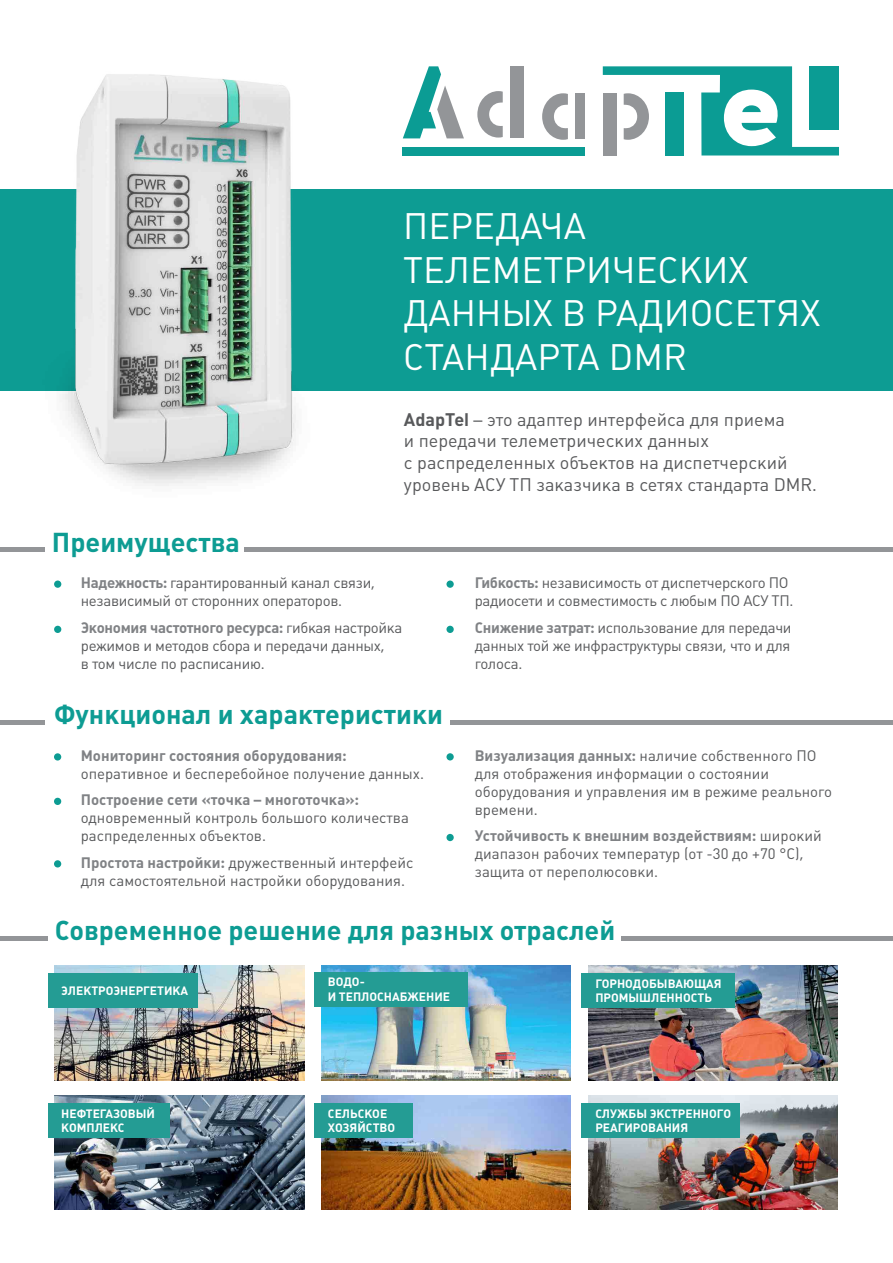
<style>
.page{position:relative;width:893px;height:1263px;background:#fff}
.page>*{position:absolute;margin:0;border:0;box-sizing:border-box;transform-origin:0 0}
.t1{font:36.3px/43.7px "Plumb";color:#fff}
.t2{font:700 27px "Plumb";color:#0d9c93}
.t3{font:18px/21.6px "Plumb";color:#58595b}
.t4{font:15px/18px "Plumb";color:#58595b}
.t5{font:15px/18px "Plumb";letter-spacing:-.02em;color:#58595b}
.t6{font:700 15px "Plumb";color:#808285}
.t7{font:700 12px/14.4px "Plumb";color:#fff}
.s1{font-weight:700}
.s2{font-weight:700;color:#808285}
</style>
<div class="page">
<div style="left:0;top:190px;width:893px;height:201px;background:#0d9c93"></div>
<img style="left:43px;top:74px;width:274px;height:412px">
<hr style="left:0;top:548px;width:45px;height:4px;background:#939598">
<hr style="left:0;top:720px;width:45px;height:4px;background:#939598">
<hr style="left:245px;top:548px;width:648px;height:4px;background:#939598">
<hr style="left:450px;top:720px;width:443px;height:4px;background:#939598">
<hr style="left:0;top:936px;width:48px;height:4px;background:#939598">
<hr style="left:621px;top:936px;width:272px;height:4px;background:#939598">
<div style="left:510px;top:66px;width:14px;height:72px;background:#939598"></div>
<div style="left:403px;top:147px;width:182px;height:8px;background:#0b9c94"></div>
<div style="left:575px;top:93px;width:10px;height:45px;background:#939598"></div>
<svg style="left:403px;top:66px;width:61px;height:72px"></svg>
<svg style="left:477px;top:91px;width:26px;height:47px"></svg>
<svg style="left:542px;top:93px;width:26px;height:47px"></svg>
<svg style="left:603px;top:66px;width:236px;height:89px"></svg>
<div style="left:54px;top:580px;width:7px;height:8px;background:#0d9c93;border-radius:50%"></div>
<div style="left:54px;top:753px;width:7px;height:7px;background:#0d9c93;border-radius:50%"></div>
<div style="left:54px;top:626px;width:7px;height:7px;background:#0d9c93;border-radius:50%"></div>
<div style="left:54px;top:798px;width:7px;height:7px;background:#0d9c93;border-radius:50%"></div>
<div style="left:54px;top:860px;width:7px;height:7px;background:#0d9c93;border-radius:50%"></div>
<div style="left:446px;top:834px;width:8px;height:7px;background:#0d9c93;border-radius:50%"></div>
<div style="left:446px;top:753px;width:8px;height:7px;background:#0d9c93;border-radius:50%"></div>
<div style="left:446px;top:580px;width:8px;height:8px;background:#0d9c93;border-radius:50%"></div>
<div style="left:446px;top:626px;width:8px;height:7px;background:#0d9c93;border-radius:50%"></div>
<img style="left:321px;top:1095px;width:250px;height:115px">
<img style="left:588px;top:965px;width:250px;height:115px">
<img style="left:55px;top:965px;width:249px;height:115px">
<div style="left:49px;top:974px;width:149px;height:34px;background:#249c94"></div>
<img style="left:588px;top:1095px;width:250px;height:115px">
<img style="left:321px;top:965px;width:250px;height:115px">
<img style="left:55px;top:1095px;width:249px;height:115px">
<div style="left:49px;top:1103px;width:121px;height:34px;background:#249c94"></div>
<div style="left:314px;top:1103px;width:98px;height:34px;background:#249c94"></div>
<div style="left:581px;top:974px;width:154px;height:34px;background:#249c94"></div>
<div style="left:314px;top:972px;width:154px;height:34px;background:#249c94"></div>
<div style="left:581px;top:1103px;width:158px;height:34px;background:#249c94"></div>
<h1 class="t1" style="left:403px;top:204px;width:419px">ПЕРЕДАЧА<br>ТЕЛЕМЕТРИЧЕСКИХ<br>ДАННЫХ В РАДИОСЕТЯХ<br>СТАНДАРТА DMR</h1>
<h2 class="t2" style="left:52px;top:527px;width:190px">Преимущества</h2>
<p class="t3" style="left:404px;top:409px;width:415px"><span class="s1">AdapTel</span> – это адаптер интерфейса для приема<br>и передачи телеметрических данных<br>с распределенных объектов на диспетчерский уровень АСУ ТП заказчика в сетях стандарта DMR.</p>
<p class="t5" style="left:81px;top:574px;width:296px"><span class="s2">Надежность:</span> гарантированный канал связи, независимый от сторонних операторов.</p>
<p class="t5" style="left:81px;top:618px;width:323px"><span class="s2">Экономия частотного ресурса:</span> гибкая настройка режимов и методов сбора и передачи данных,<br>в том числе по расписанию.</p>
<h2 class="t2" style="left:54px;top:699px;width:391px">Функционал и характеристики</h2>
<p class="t6" style="left:81px;top:747px;width:267px">Мониторинг состояния оборудования:</p>
<p class="t4" style="left:81px;top:764px;width:345px">оперативное и бесперебойное получение данных.</p>
<p class="t6" style="left:81px;top:791px;width:280px">Построение сети «точка – многоточка»:</p>
<p class="t4" style="left:81px;top:809px;width:330px">одновременный контроль большого количества распределенных объектов.</p>
<p class="t4" style="left:81px;top:853px;width:334px"><span class="s2">Простота настройки:</span> дружественный интерфейс для самостоятельной настройки оборудования.</p>
<p class="t5" style="left:475px;top:574px;width:320px"><span class="s2">Гибкость:</span> независимость от диспетчерского ПО радиосети и совместимость с любым ПО АСУ ТП.</p>
<p class="t4" style="left:475px;top:618px;width:318px;text-align:justify"><span class="s2">Снижение затрат:</span> использование для передачи данных той же инфраструктуры связи, что и для голоса.</p>
<p class="t4" style="left:475px;top:746px;width:359px"><span class="s2">Визуализация данных:</span> наличие собственного ПО для отображения информации о состоянии оборудования и управления им в режиме реального времени.</p>
<p class="t4" style="left:475px;top:827px;width:349px"><span class="s2">Устойчивость к внешним воздействиям:</span> широкий диапазон рабочих температур (от -30 до +70 °С), защита от переполюсовки.</p>
<h2 class="t2" style="left:55px;top:915px;width:562px">Современное решение для разных отраслей</h2>
<p class="t7" style="left:61px;top:983px;width:128px">ЭЛЕКТРОЭНЕРГЕТИКА</p>
<p class="t7" style="left:328px;top:974px;width:124px">ВОДО-<br>И ТЕПЛОСНАБЖЕНИЕ</p>
<p class="t7" style="left:595px;top:976px;width:128px">ГОРНОДОБЫВАЮЩАЯ<br>ПРОМЫШЛЕННОСТЬ</p>
<p class="t7" style="left:61px;top:1106px;width:95px">НЕФТЕГАЗОВЫЙ<br>КОМПЛЕКС</p>
<p class="t7" style="left:328px;top:1106px;width:69px">СЕЛЬСКОЕ<br>ХОЗЯЙСТВО</p>
<p class="t7" style="left:595px;top:1106px;width:137px">СЛУЖБЫ ЭКСТРЕННОГО<br>РЕАГИРОВАНИЯ</p>
</div>
